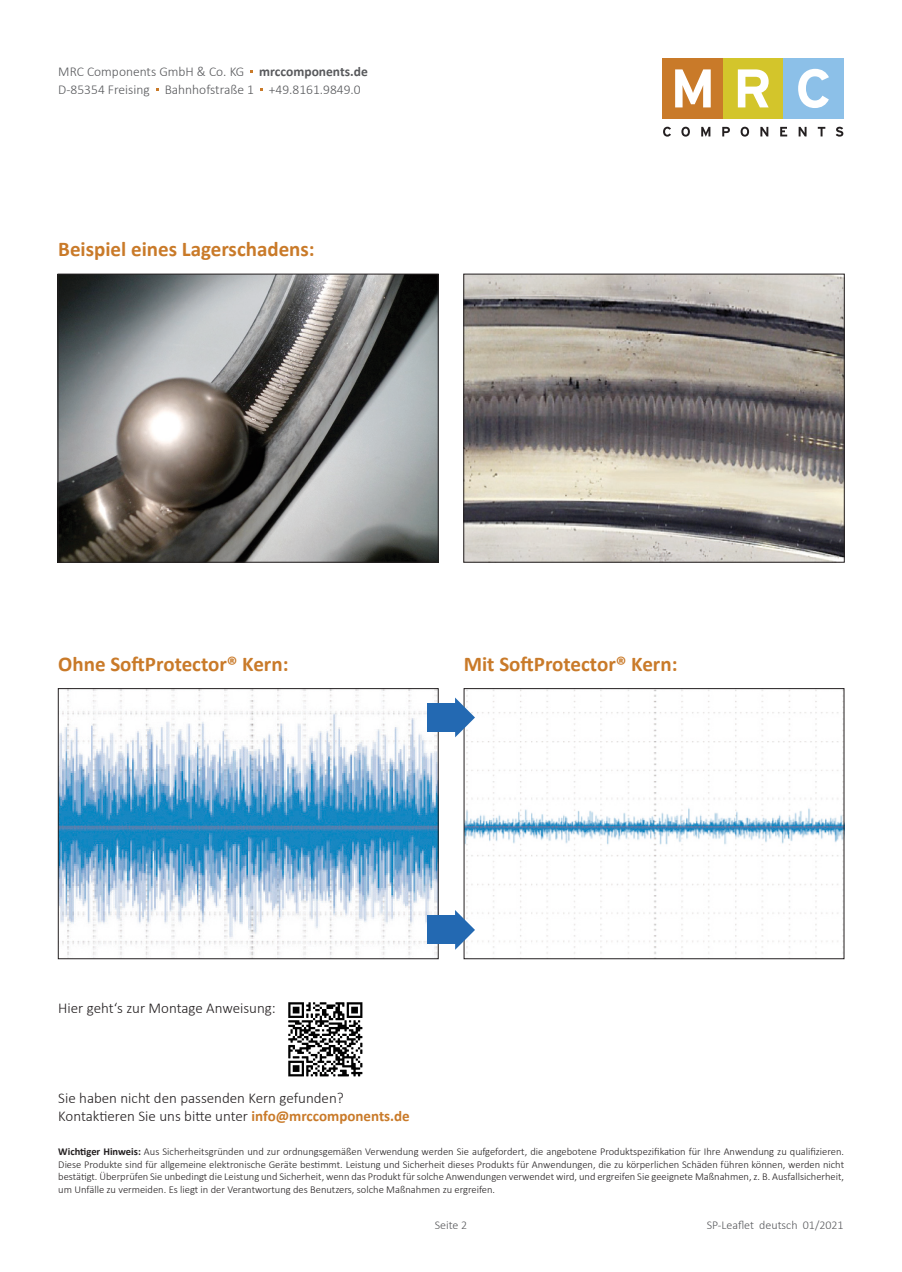
<style>
.page{position:relative;width:902px;height:1272px;background:#fff}
.page>*{position:absolute;margin:0;border:0;box-sizing:border-box;transform-origin:0 0}
.t1{font:700 21px "Calibri";color:#c97a29}
.t2{font:300 15px/18px "Calibri";color:#231f20}
.t3{font:300 13.5px/18px "Calibri";color:#58595c}
.t4{font:300 12px "Calibri";color:#58595c}
.t5{font:300 10.5px/12.6px "Calibri";color:#231f20;text-align:justify}
.s1{font-weight:700}
.s2{font-weight:700;color:#c97a29}
</style>
<div class="page">
<svg style="left:663px;top:127px;width:8px;height:10px"></svg>
<svg style="left:681px;top:127px;width:8px;height:10px"></svg>
<svg style="left:701px;top:127px;width:9px;height:10px"></svg>
<svg style="left:722px;top:127px;width:7px;height:9px"></svg>
<svg style="left:740px;top:127px;width:9px;height:10px"></svg>
<svg style="left:760px;top:127px;width:8px;height:9px"></svg>
<svg style="left:780px;top:127px;width:7px;height:9px"></svg>
<svg style="left:798px;top:127px;width:8px;height:9px"></svg>
<svg style="left:817px;top:127px;width:8px;height:9px"></svg>
<svg style="left:835px;top:127px;width:8px;height:10px"></svg>
<div style="left:662px;top:58px;width:61px;height:61px;background:#c97a29"></div>
<div style="left:723px;top:58px;width:60px;height:61px;background:#d3c52b"></div>
<div style="left:783px;top:58px;width:60px;height:61px;background:#8cc0e8"></div>
<svg style="left:675px;top:69px;width:35px;height:38px"></svg>
<svg style="left:737px;top:69px;width:31px;height:38px"></svg>
<svg style="left:798px;top:69px;width:30px;height:39px"></svg>
<img style="left:60px;top:276px;width:376px;height:284px">
<div style="left:58px;top:274px;width:380px;height:288px;border:1px solid #231f20"></div>
<img style="left:60px;top:690px;width:376px;height:267px">
<div style="left:58px;top:688px;width:380px;height:271px;border:1px solid #231f20"></div>
<img style="left:465px;top:690px;width:377px;height:264px">
<div style="left:463px;top:688px;width:381px;height:271px;border:1px solid #231f20"></div>
<img style="left:465px;top:276px;width:377px;height:284px">
<div style="left:463px;top:274px;width:381px;height:288px;border:1px solid #231f20"></div>
<div style="left:427px;top:703px;width:28px;height:28px;background:#2369b2"></div>
<svg style="left:455px;top:697px;width:20px;height:40px"></svg>
<div style="left:427px;top:915px;width:28px;height:29px;background:#2369b2"></div>
<svg style="left:455px;top:910px;width:20px;height:39px"></svg>
<img style="left:288px;top:1002px;width:75px;height:75px">
<p class="t3" style="left:58px;top:62px;width:311px">MRC Components GmbH &amp; Co. KG <span class="s1">mrccomponents.de<br></span>D-85354 Freising Bahnhofstraße 1 +49.8161.9849.0</p>
<h1 class="t1" style="left:58px;top:236px;width:258px">Beispiel eines Lagerschadens:</h1>
<h1 class="t1" style="left:58px;top:650px;width:232px">Ohne SoftProtector® Kern:</h1>
<h1 class="t1" style="left:463px;top:650px;width:215px">Mit SoftProtector® Kern:</h1>
<h2 class="t2" style="left:58px;top:998px;width:219px">Hier geht‘s zur Montage Anweisung:</h2>
<h2 class="t2" style="left:58px;top:1088px;width:353px">Sie haben nicht den passenden Kern gefunden?<br>Kontaktieren Sie uns bitte unter <span class="s2">info@mrccomponents.de</span></h2>
<p class="t5" style="left:58px;top:1144px;width:787px"><span class="s1">Wichtiger Hinweis:</span> Aus Sicherheitsgründen und zur ordnungsgemäßen Verwendung werden Sie aufgefordert, die angebotene Produktspezifikation für Ihre Anwendung zu qualifizieren.<br>Diese Produkte sind für allgemeine elektronische Geräte bestimmt. Leistung und Sicherheit dieses Produkts für Anwendungen, die zu körperlichen Schäden führen können, werden nicht bestätigt. Überprüfen Sie unbedingt die Leistung und Sicherheit, wenn das Produkt für solche Anwendungen verwendet wird, und ergreifen Sie geeignete Maßnahmen, z. B. Ausfallsicherheit, um Unfälle zu vermeiden. Es liegt in der Verantwortung des Benutzers, solche Maßnahmen zu ergreifen.</p>
<p class="t4" style="left:434px;top:1217px;width:34px">Seite 2</p>
<p class="t4" style="left:706px;top:1217px;width:138px">SP-Leaflet deutsch 01/2021</p>
</div>
